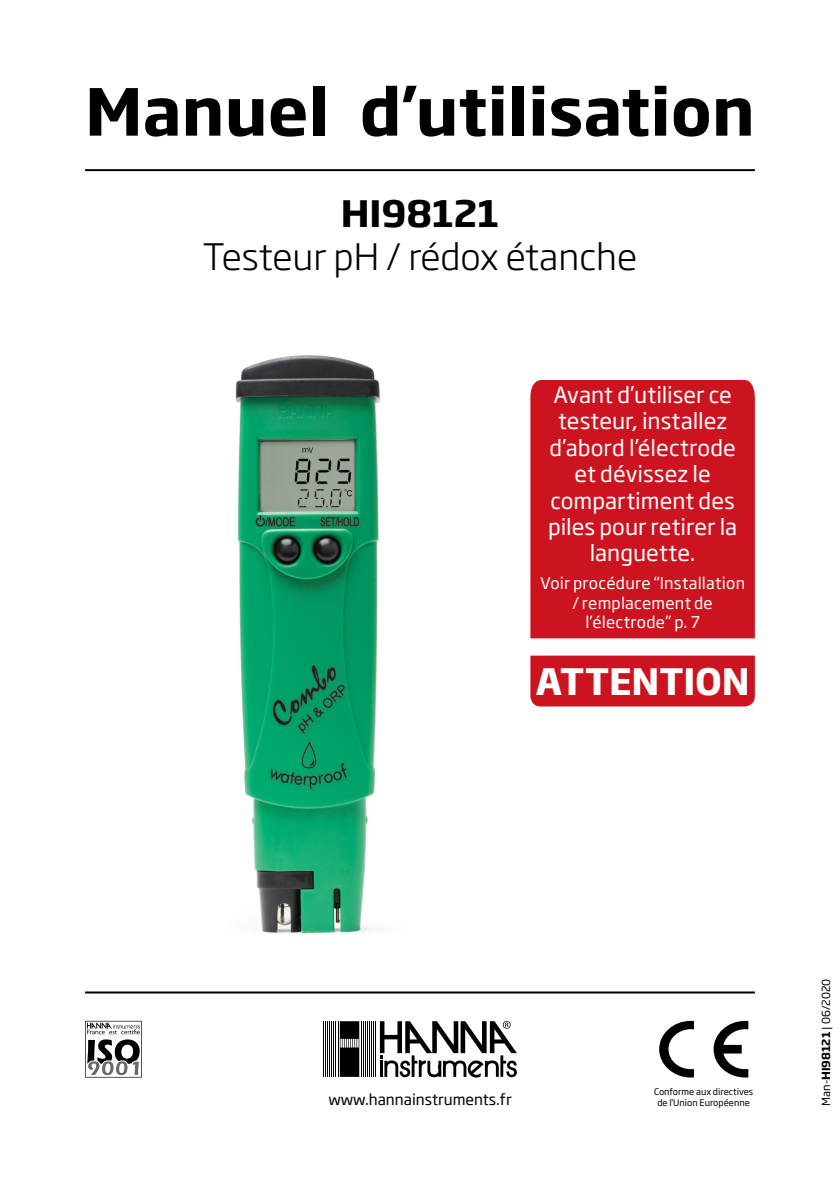
<style>
.page{position:relative;width:840px;height:1191px;background:#fff}
.page>*{position:absolute;margin:0;border:0;box-sizing:border-box;transform-origin:0 0}
.t1{font:700 64px "Soho Gothic Pro";color:#000}
.Ref___nom_instrument{font:300 36px "Soho Gothic Pro";color:#000}
.Avertissements_titre{font:700 36px "Soho Gothic Pro";letter-spacing:-.005em;color:#fff}
.Ref___nom_instrument-2{font:700 36px "Soho Gothic Pro";color:#000}
.Avertissements_texte{font:22px/26.4px "Soho Gothic Pro";color:#fff;text-align:center}
.Avertissements_texte-2{font:16px/19.2px "Soho Gothic Pro";letter-spacing:.015em;color:#fff;text-align:center}
.t2{font:15px "Soho Gothic Pro";color:#000}
.Mentions_bords_droit{font:11px "Soho Gothic Pro";color:#000}
.t3{font:9px/10.8px "Soho Gothic Pro";color:#000;text-align:center}
.s1{font-weight:700}
</style>
<div class="page">
<hr style="left:85px;top:169px;width:669px;height:2px;background:#000">
<hr style="left:85px;top:991px;width:669px;height:2px;background:#000">
<svg style="left:659px;top:1020px;width:34px;height:57px"></svg>
<svg style="left:713px;top:1020px;width:35px;height:57px"></svg>
<svg style="left:85px;top:1020px;width:57px;height:57px"></svg>
<hr style="left:375px;top:1021px;width:1px;height:55px;background:#000">
<hr style="left:373px;top:1021px;width:1px;height:55px;background:#000">
<hr style="left:371px;top:1021px;width:1px;height:55px;background:#000">
<hr style="left:369px;top:1021px;width:1px;height:55px;background:#000">
<hr style="left:367px;top:1021px;width:1px;height:55px;background:#000">
<hr style="left:365px;top:1021px;width:1px;height:55px;background:#000">
<hr style="left:362px;top:1021px;width:1px;height:55px;background:#000">
<hr style="left:360px;top:1021px;width:1px;height:55px;background:#000">
<hr style="left:337px;top:1021px;width:1px;height:55px;background:#000">
<hr style="left:335px;top:1021px;width:1px;height:55px;background:#000">
<hr style="left:333px;top:1021px;width:1px;height:55px;background:#000">
<hr style="left:331px;top:1021px;width:1px;height:55px;background:#000">
<hr style="left:329px;top:1021px;width:1px;height:55px;background:#000">
<hr style="left:327px;top:1021px;width:1px;height:55px;background:#000">
<hr style="left:325px;top:1021px;width:1px;height:55px;background:#000">
<hr style="left:323px;top:1021px;width:1px;height:55px;background:#000">
<svg style="left:339px;top:1021px;width:20px;height:55px"></svg>
<svg style="left:379px;top:1020px;width:137px;height:57px"></svg>
<img style="left:235px;top:355px;width:146px;height:579px">
<div style="left:530px;top:380px;width:224px;height:258px;background:#cc1420"></div>
<div style="left:530px;top:655px;width:224px;height:51px;background:#cc1420"></div>
<h1 class="t1" style="left:85px;top:61px;width:670px">Manuel d’utilisation</h1>
<p class="Ref___nom_instrument-2" style="left:340px;top:185px;width:160px">HI98121</p>
<p class="Ref___nom_instrument" style="left:203px;top:229px;width:435px">Testeur pH / rédox étanche</p>
<p class="Avertissements_texte" style="left:548px;top:380px;width:190px">Avant d’utiliser ce testeur, installez d’abord l’électrode et dévissez le compartiment des piles pour retirer la languette.</p>
<p class="Avertissements_texte-2" style="left:539px;top:573px;width:206px">Voir procédure “Installation / remplacement de l’électrode” p. 7</p>
<p class="Avertissements_titre" style="left:535px;top:653px;width:216px">ATTENTION</p>
<p class="t2" style="left:328px;top:1087px;width:185px">www.hannainstruments.fr</p>
<p class="t3" style="left:653px;top:1086px;width:100px">Conforme aux directives de l'Union Européenne</p>
<p class="Mentions_bords_droit" style="left:817px;top:1106px;width:129px;rotate:-90deg">Man-<span class="s1">HI98121</span> | 06/2020</p>
</div>
